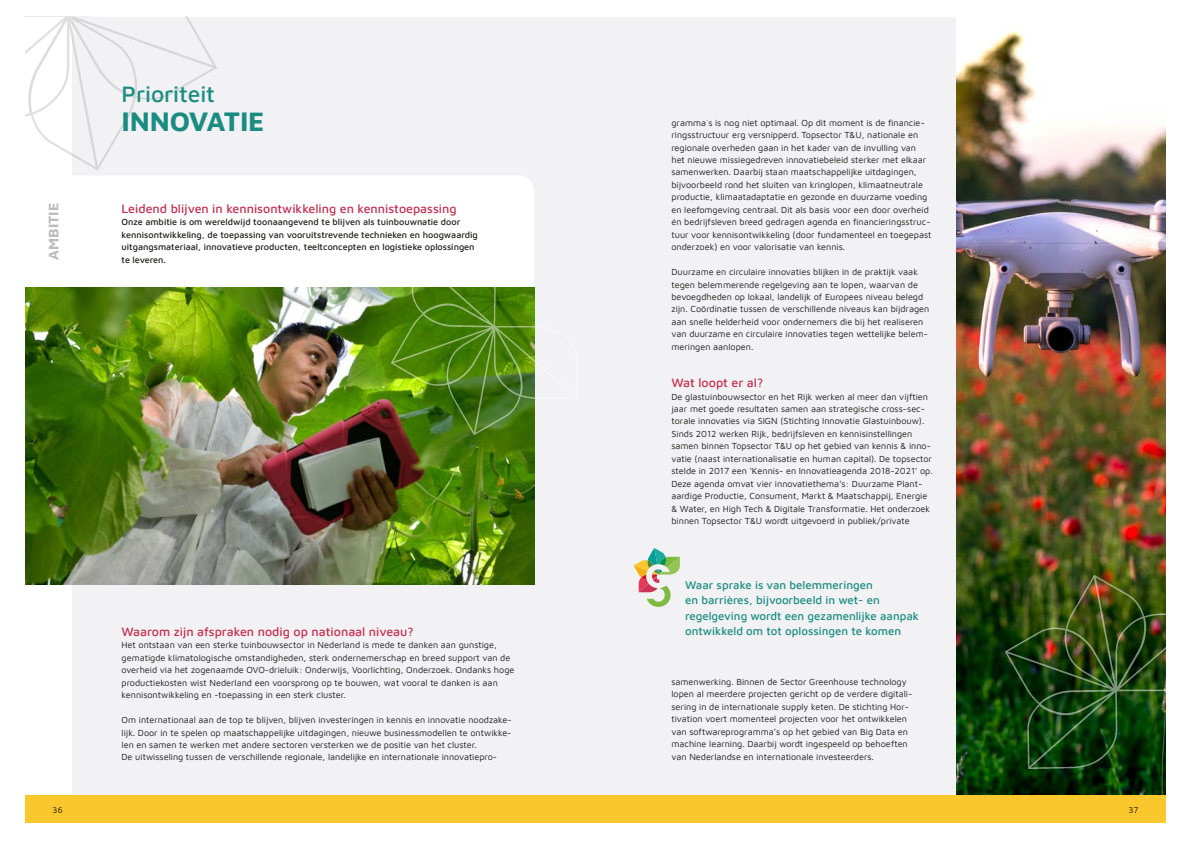
<style>
.page{position:relative;width:1191px;height:842px;background:#fff}
.page>*{position:absolute;margin:0;border:0;box-sizing:border-box;transform-origin:0 0}
.t1{font:700 27.8px "EMBEDDED 333+Maven Pro";letter-spacing:-.015em;color:#1a8d82}
.t2{font:500 23px "EMBEDDED 335+Maven Pro";letter-spacing:-.015em;color:#1a8d82}
.t3{font:700 14.4px "EMBEDDED 333+Maven Pro";letter-spacing:-.01em;color:#bcbcbc}
.t4{font:500 12.4px "EMBEDDED 335+Maven Pro";color:#c23050}
.t5{font:500 11.5px/15.3px "EMBEDDED 335+Maven Pro";color:#1a8d82}
.t6{font:9.1px/12.4px "EMBEDDED 337+Maven Pro";color:#1d1d1b}
.t7{font:500 9.1px/12.4px "EMBEDDED 335+Maven Pro";color:#1d1d1b}
.t8{font:9.1px "EMBEDDED 2 f 6+Maven Pro";color:#1d1d1b}
.t9{font:8.6px "EMBEDDED 337+Maven Pro";color:#1d1d1b}
.s1{font-family:"EMBEDDED 337+Maven Pro"}
</style>
<div class="page">
<div style="left:72px;top:17px;width:1093px;height:806px;background:#f2f1f3"></div>
<img style="left:956px;top:17px;width:209px;height:778px">
<div style="left:25px;top:795px;width:1140px;height:28px;background:#fac72d"></div>
<div style="left:72px;top:176px;width:462px;height:111px;background:#fff"></div>
<img style="left:25px;top:287px;width:509px;height:297px">
<img style="left:25px;top:17px;width:193px;height:154px">
<svg style="left:633px;top:548px;width:47px;height:59px"></svg>
<img style="left:391px;top:253px;width:144px;height:181px">
<img style="left:1005px;top:575px;width:160px;height:194px">
<h3 class="t3" style="left:48px;top:260px;width:59px;rotate:-90deg">AMBITIE</h3>
<h2 class="t2" style="left:122px;top:84px;width:95px">Prioriteit</h2>
<h1 class="t1" style="left:122px;top:111px;width:145px">INNOVATIE</h1>
<h3 class="t4" style="left:122px;top:203px;width:336px">Leidend blijven in kennisontwikkeling en kennistoepassing</h3>
<p class="t7" style="left:122px;top:217px;width:358px">Onze ambitie is om wereldwijd toonaangevend te blijven als tuinbouwnatie door kennisontwikkeling, de toepassing van vooruitstrevende technieken en hoogwaardig uitgangsmateriaal, innovatieve producten, teeltconcepten en logistieke oplossingen te leveren.</p>
<h3 class="t4" style="left:122px;top:627px;width:296px">Waarom zijn afspraken nodig op nationaal niveau?</h3>
<p class="t6" style="left:122px;top:640px;width:394px">Het ontstaan van een sterke tuinbouwsector in Nederland is mede te danken aan gunstige, gematigde klimatologische omstandigheden, sterk ondernemerschap en breed support van de overheid via het zogenaamde OVO-drieluik: Onderwijs, Voorlichting, Onderzoek. Ondanks hoge productiekosten wist Nederland een voorsprong op te bouwen, wat vooral te danken is aan kennisontwikkeling en -toepassing in een sterk cluster.</p>
<p class="t6" style="left:122px;top:714px;width:393px">Om internationaal aan de top te blijven, blijven investeringen in kennis en innovatie noodzake&shy;lijk. Door in te spelen op maatschappelijke uitdagingen, nieuwe businessmodellen te ontwikke&shy;len en samen te werken met andere sectoren versterken we de positie van het cluster.<br>De uitwisseling tussen de verschillende regionale, landelijke en internationale innovatiepro-</p>
<p class="t8" style="left:671px;top:119px;width:256px">gramma´s is nog niet optimaal. Op dit moment is de financie<span class="s1">-</span></p>
<p class="t6" style="left:671px;top:130px;width:259px">ringsstructuur erg versnipperd. Topsector T&amp;U, nationale en regionale overheden gaan in het kader van de invulling van het nieuwe missiegedreven innovatiebeleid sterker met elkaar samenwerken. Daarbij staan maatschappelijke uitdagingen, bijvoorbeeld rond het sluiten van kringlopen, klimaatneutrale productie, klimaatadaptatie en gezonde en duurzame voeding en leefomgeving centraal. Dit als basis voor een door overheid</p>
<p class="t8" style="left:671px;top:218px;width:262px">én bedrijfsleven breed gedragen agenda en financieringsstruc<span class="s1">-</span></p>
<p class="t6" style="left:671px;top:229px;width:261px">tuur voor kennisontwikkeling (door fundamenteel en toegepast onderzoek) en voor valorisatie van kennis.</p>
<p class="t6" style="left:671px;top:266px;width:259px">Duurzame en circulaire innovaties blijken in de praktijk vaak tegen belemmerende regelgeving aan te lopen, waarvan de bevoegdheden op lokaal, landelijk of Europees niveau belegd zijn. Coördinatie tussen de verschillende niveaus kan bijdragen aan snelle helderheid voor ondernemers die bij het realiseren van duurzame en circulaire innovaties tegen wettelijke belem&shy;meringen aanlopen.</p>
<h3 class="t4" style="left:671px;top:378px;width:95px">Wat loopt er al?</h3>
<p class="t6" style="left:671px;top:391px;width:263px">De glastuinbouwsector en het Rijk werken al meer dan vijftien jaar met goede resultaten samen aan strategische cross-sec&shy;torale innovaties via SIGN (Stichting Innovatie Glastuinbouw).<br>Sinds 2012 werken Rijk, bedrijfsleven en kennisinstellingen samen binnen Topsector T&amp;U op het gebied van kennis &amp; inno&shy;vatie (naast internationalisatie en human capital). De topsector stelde in 2017 een ‘Kennis- en Innovatieagenda 2018-2021’ op.<br>Deze agenda omvat vier innovatiethema’s: Duurzame Plant&shy;aardige Productie, Consument, Markt &amp; Maatschappij, Energie &amp; Water, en High Tech &amp; Digitale Transformatie. Het onderzoek binnen Topsector T&amp;U wordt uitgevoerd in publiek/private</p>
<p class="t5" style="left:685px;top:578px;width:236px">Waar sprake is van belemmeringen<br>en barrières, bijvoorbeeld in wet- en regelgeving wordt een gezamenlijke aanpak ontwikkeld om tot oplossingen te komen</p>
<p class="t6" style="left:671px;top:676px;width:243px">samenwerking. Binnen de Sector Greenhouse technology lopen al meerdere projecten gericht op de verdere digitali&shy;sering in de internationale supply keten. De stichting Hor&shy;tivation voert momenteel projecten voor het ontwikkelen van softwareprogramma’s op het gebied van Big Data en machine learning. Daarbij wordt ingespeeld op behoeften van Nederlandse en internationale investeerders.</p>
<p class="t9" style="left:53px;top:807px;width:12px">36</p>
<p class="t9" style="left:1128px;top:807px;width:12px">37</p>
</div>
